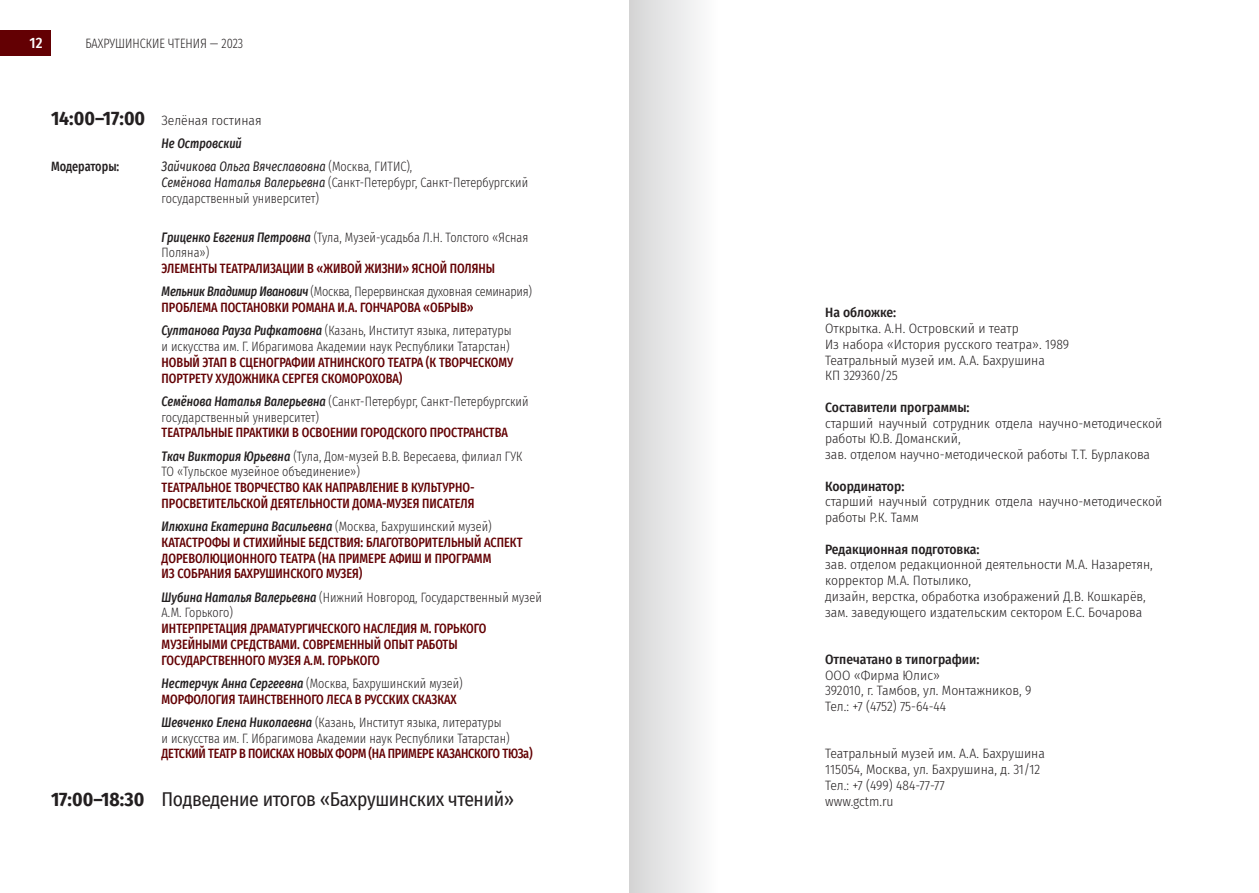
<style>
.page{position:relative;width:1259px;height:893px;background:#fff}
.page>*{position:absolute;margin:0;border:0;box-sizing:border-box;transform-origin:0 0}
.t1{font:19.5px "Fira Sans Condensed";letter-spacing:-.02em;color:#231f20}
.t2{font:500 15px "Fira Sans Condensed";color:#fff}
.t3{font:500 13.5px/15.8px "Fira Sans Condensed";color:#630003;scale:.9 1}
.t4{font:300 13.5px/15.8px "Fira Sans Condensed";color:#231f20}
.t5{font:300 13.5px/15.8px "Fira Sans Condensed";color:#231f20;scale:.9 1}
.t6{font:500 13.5px "Fira Sans Condensed";color:#231f20}
.t7{font:500 13.5px "Fira Sans Condensed";letter-spacing:-.02em;color:#630003;scale:.9 1}
.t8{font:500 13.5px "Fira Sans Condensed";color:#231f20;scale:.9 1}
.s1{font-weight:700;font-size:19.5px}
.s2{font-weight:500;font-style:italic}
.s3{font-weight:400;font-style:italic}
.s4{font-style:italic;color:#231f20}
.s5{font-weight:300;color:#231f20}
.s6{font-weight:700}
</style>
<div class="page">
<div style="left:0;top:30px;width:50px;height:26px;background:#630003"></div>
<div style="left:629px;top:0;width:88px;height:893px;background:linear-gradient(to right,#d5d5d5,#fdfdfd)"></div>
<p class="t2" style="left:30px;top:31px;width:14px">12</p>
<p class="t5" style="left:85px;top:35px;width:177px">БАХРУШИНСКИЕ ЧТЕНИЯ — 2023</p>
<p class="t4" style="left:162px;top:108px;width:102px;line-height:23.2px;text-indent:-111px"><span class="s1">14:00–17:00</span> Зелёная гостиная<br><span class="s2">Не Островский</span></p>
<p class="t8" style="left:51px;top:156px;width:77px">Модераторы:</p>
<p class="t5" style="left:162px;top:158px;width:409px"><span class="s3">Зайчикова Ольга Вячеславовна</span> (Москва, ГИТИС),<br><span class="s3">Семёнова Наталья Валерьевна</span> (Санкт-Петербург, Санкт-Петербургский государственный университет)</p>
<p class="t5" style="left:162px;top:229px;width:409px"><span class="s2">Гриценко Евгения Петровна</span> (Тула, Музей-усадьба Л.Н. Толстого «Ясная<br>Поляна»)</p>
<p class="t3" style="left:162px;top:256px;width:413px;line-height:23.2px">ЭЛЕМЕНТЫ ТЕАТРАЛИЗАЦИИ В «ЖИВОЙ ЖИЗНИ» ЯСНОЙ ПОЛЯНЫ<br><span class="s4">Мельник Владимир Иванович</span> <span class="s5">(Москва, Перервинская духовная семинария)</span></p>
<p class="t3" style="left:162px;top:295px;width:390px;line-height:23.2px">ПРОБЛЕМА ПОСТАНОВКИ РОМАНА И.А. ГОНЧАРОВА «ОБРЫВ»<br><span class="s4">Султанова Рауза Рифкатовна</span> <span class="s5">(Казань, Институт языка, литературы</span></p>
<p class="t5" style="left:162px;top:338px;width:388px">и искусства им. Г. Ибрагимова Академии наук Республики Татарстан)</p>
<p class="t3" style="left:162px;top:354px;width:392px">НОВЫЙ ЭТАП В СЦЕНОГРАФИИ АТНИНСКОГО ТЕАТРА (К ТВОРЧЕСКОМУ<br>ПОРТРЕТУ ХУДОЖНИКА СЕРГЕЯ СКОМОРОХОВА)</p>
<p class="t5" style="left:162px;top:393px;width:409px"><span class="s2">Семёнова Наталья Валерьевна</span> (Санкт-Петербург, Санкт-Петербургский государственный университет)</p>
<p class="t3" style="left:162px;top:420px;width:402px;line-height:23.2px">ТЕАТРАЛЬНЫЕ ПРАКТИКИ В ОСВОЕНИИ ГОРОДСКОГО ПРОСТРАНСТВА<br><span class="s4">Ткач Виктория Юрьевна</span> <span class="s5">(Тула, Дом-музей В.В. Вересаева, филиал ГУК</span></p>
<p class="t5" style="left:162px;top:464px;width:222px">ТО «Тульское музейное объединение»)</p>
<p class="t3" style="left:162px;top:479px;width:349px">ТЕАТРАЛЬНОЕ ТВОРЧЕСТВО КАК НАПРАВЛЕНИЕ В КУЛЬТУРНО-<br>ПРОСВЕТИТЕЛЬСКОЙ ДЕЯТЕЛЬНОСТИ ДОМА-МУЗЕЯ ПИСАТЕЛЯ</p>
<p class="t3" style="left:162px;top:518px;width:402px"><span class="s4">Илюхина Екатерина Васильевна</span> <span class="s5">(Москва, Бахрушинский музей)<br></span>КАТАСТРОФЫ И СТИХИЙНЫЕ БЕДСТВИЯ: БЛАГОТВОРИТЕЛЬНЫЙ АСПЕКТ ДОРЕВОЛЮЦИОННОГО ТЕАТРА (НА ПРИМЕРЕ АФИШ И ПРОГРАММ<br>ИЗ СОБРАНИЯ БАХРУШИНСКОГО МУЗЕЯ)</p>
<p class="t5" style="left:162px;top:589px;width:424px"><span class="s2">Шубина Наталья Валерьевна</span> (Нижний Новгород, Государственный музей<br>А.М. Горького)</p>
<p class="t3" style="left:162px;top:620px;width:362px">ИНТЕРПРЕТАЦИЯ ДРАМАТУРГИЧЕСКОГО НАСЛЕДИЯ М. ГОРЬКОГО<br>МУЗЕЙНЫМИ СРЕДСТВАМИ. СОВРЕМЕННЫЙ ОПЫТ РАБОТЫ<br>ГОСУДАРСТВЕННОГО МУЗЕЯ А.М. ГОРЬКОГО</p>
<p class="t3" style="left:162px;top:675px;width:336px"><span class="s4">Нестерчук Анна Сергеевна</span> <span class="s5">(Москва, Бахрушинский музей)<br></span>МОРФОЛОГИЯ ТАИНСТВЕННОГО ЛЕСА В РУССКИХ СКАЗКАХ</p>
<p class="t5" style="left:162px;top:714px;width:388px"><span class="s2">Шевченко Елена Николаевна</span> (Казань, Институт языка, литературы и искусства им. Г. Ибрагимова Академии наук Республики Татарстан)</p>
<p class="t7" style="left:162px;top:743px;width:414px">ДЕТСКИЙ ТЕАТР В ПОИСКАХ НОВЫХ ФОРМ (НА ПРИМЕРЕ КАЗАНСКОГО ТЮЗа)</p>
<h1 class="t1" style="left:51px;top:784px;width:465px"><span class="s6">17:00–18:30</span> Подведение итогов «Бахрушинских чтений»</h1>
<p class="t6" style="left:825px;top:302px;width:73px">На обложке:</p>
<p class="t4" style="left:825px;top:320px;width:245px">Открытка. А.Н. Островский и театр<br>Из набора «История русского театра». 1989<br>Театральный музей им. А.А. Бахрушина<br>КП 329360/25</p>
<p class="t6" style="left:825px;top:396px;width:146px">Составители программы:</p>
<p class="t4" style="left:825px;top:415px;width:338px">старший научный сотрудник отдела научно-методической работы Ю.В. Доманский,<br>зав. отделом научно-методической работы Т.Т. Бурлакова</p>
<p class="t6" style="left:825px;top:475px;width:81px">Координатор:</p>
<p class="t4" style="left:825px;top:494px;width:338px">старший научный сотрудник отдела научно-методической работы Р.К. Тамм</p>
<p class="t6" style="left:825px;top:538px;width:156px">Редакционная подготовка:</p>
<p class="t4" style="left:825px;top:557px;width:329px">зав. отделом редакционной деятельности М.А. Назаретян, корректор М.А. Потылико,<br>дизайн, верстка, обработка изображений Д.В. Кошкарёв, зам. заведующего издательским сектором Е.С. Бочарова</p>
<p class="t6" style="left:825px;top:648px;width:156px">Отпечатано в типографии:</p>
<p class="t4" style="left:825px;top:667px;width:208px">ООО «Фирма Юлис»<br>392010, г. Тамбов, ул. Монтажников, 9<br>Тел.: +7 (4752) 75‑64‑44</p>
<p class="t4" style="left:825px;top:746px;width:221px">Театральный музей им. А.А. Бахрушина<br>115054, Москва, ул. Бахрушина, д. 31/12<br>Тел.: +7 (499) 484‑77‑77<br>www.gctm.ru</p>
</div>
